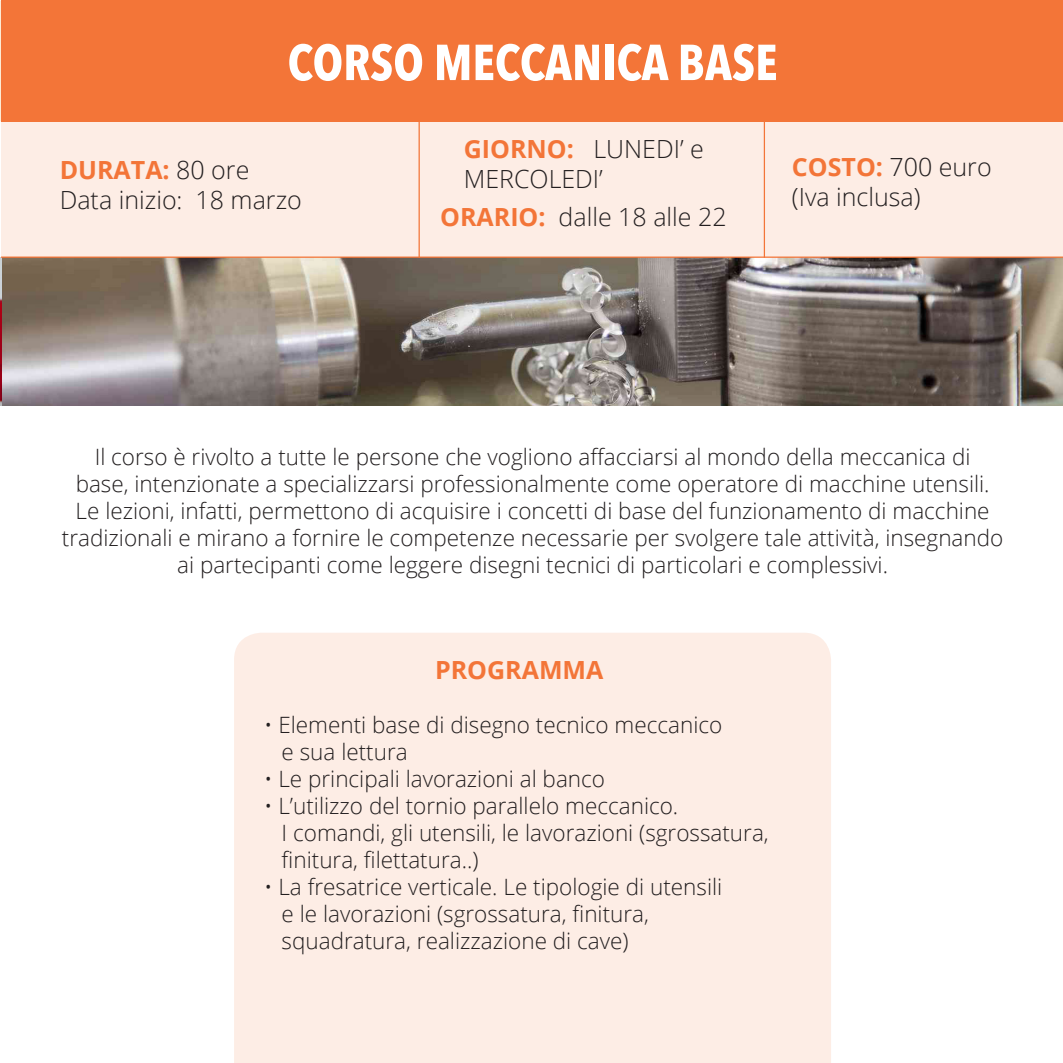
<style>
.page{position:relative;width:1063px;height:1063px;background:#fff}
.page>*{position:absolute;margin:0;border:0;box-sizing:border-box;transform-origin:0 0}
.t1{font:700 50px "Avenir Next Condensed";color:#fff}
.t2{font:300 25px/30px "Open Sans";color:#231f20}
.t3{font:700 25px "Open Sans";color:#f37538}
.t4{font:300 22.5px/27px "Open Sans";color:#231f20;text-align:center}
.s1{font-weight:300;color:#231f20}
.s2{font-weight:700;color:#f37538}
</style>
<div class="page">
<img style="left:0;top:258px;width:1063px;height:148px">
<hr style="left:0;top:257px;width:1px;height:148px;background:#448ef6">
<hr style="left:0;top:121px;width:1px;height:136px;background:#faaf54">
<div style="left:234px;top:633px;width:597px;height:430px;background:#fdede5"></div>
<div style="left:1px;top:121px;width:1062px;height:136px;background:#fdede5"></div>
<div style="left:1px;top:0;width:1062px;height:121px;background:#f37538"></div>
<hr style="left:419px;top:121px;width:1px;height:137px;background:#f37538">
<hr style="left:764px;top:121px;width:1px;height:137px;background:#f37538">
<hr style="left:1px;top:257px;width:1062px;height:1px;background:#f37538">
<p class="t1" style="left:288px;top:32px;width:491px">CORSO MECCANICA BASE</p>
<p class="t3" style="left:60px;top:153px;width:191px">DURATA: <span class="s1">80 ore</span></p>
<p class="t2" style="left:60px;top:185px;width:244px">Data inizio: 18 marzo</p>
<p class="t2" style="left:464px;top:133px;width:242px"><span class="s2">GIORNO:</span> LUNEDI’ e<br>MERCOLEDI’</p>
<p class="t2" style="left:440px;top:201px;width:288px"><span class="s2">ORARIO:</span> dalle 18 alle 22</p>
<p class="t2" style="left:792px;top:152px;width:201px"><span class="s2">COSTO:</span> 700 euro (Iva inclusa)</p>
<p class="t4" style="left:62px;top:443px;width:943px">Il corso è rivolto a tutte le persone che vogliono affacciarsi al mondo della meccanica di<br>base, intenzionate a specializzarsi professionalmente come operatore di macchine utensili.<br>Le lezioni, infatti, permettono di acquisire i concetti di base del funzionamento di macchine tradizionali e mirano a fornire le competenze necessarie per svolgere tale attività, insegnando ai partecipanti come leggere disegni tecnici di particolari e complessivi.</p>
<p class="t3" style="left:435px;top:653px;width:170px">PROGRAMMA</p>
<p class="t4" style="left:264px;top:711px;width:460px">• Elementi base di disegno tecnico meccanico</p>
<p class="t4" style="left:282px;top:738px;width:128px">e sua lettura</p>
<p class="t4" style="left:264px;top:765px;width:343px">• Le principali lavorazioni al banco</p>
<p class="t4" style="left:264px;top:792px;width:416px">• L’utilizzo del tornio parallelo meccanico.</p>
<p class="t4" style="left:282px;top:819px;width:489px">I comandi, gli utensili, le lavorazioni (sgrossatura,</p>
<p class="t4" style="left:282px;top:846px;width:198px">finitura, filettatura..)</p>
<p class="t4" style="left:264px;top:873px;width:460px">• La fresatrice verticale. Le tipologie di utensili</p>
<p class="t4" style="left:282px;top:900px;width:369px">e le lavorazioni (sgrossatura, finitura,</p>
<p class="t4" style="left:282px;top:927px;width:349px">squadratura, realizzazione di cave)</p>
</div>
